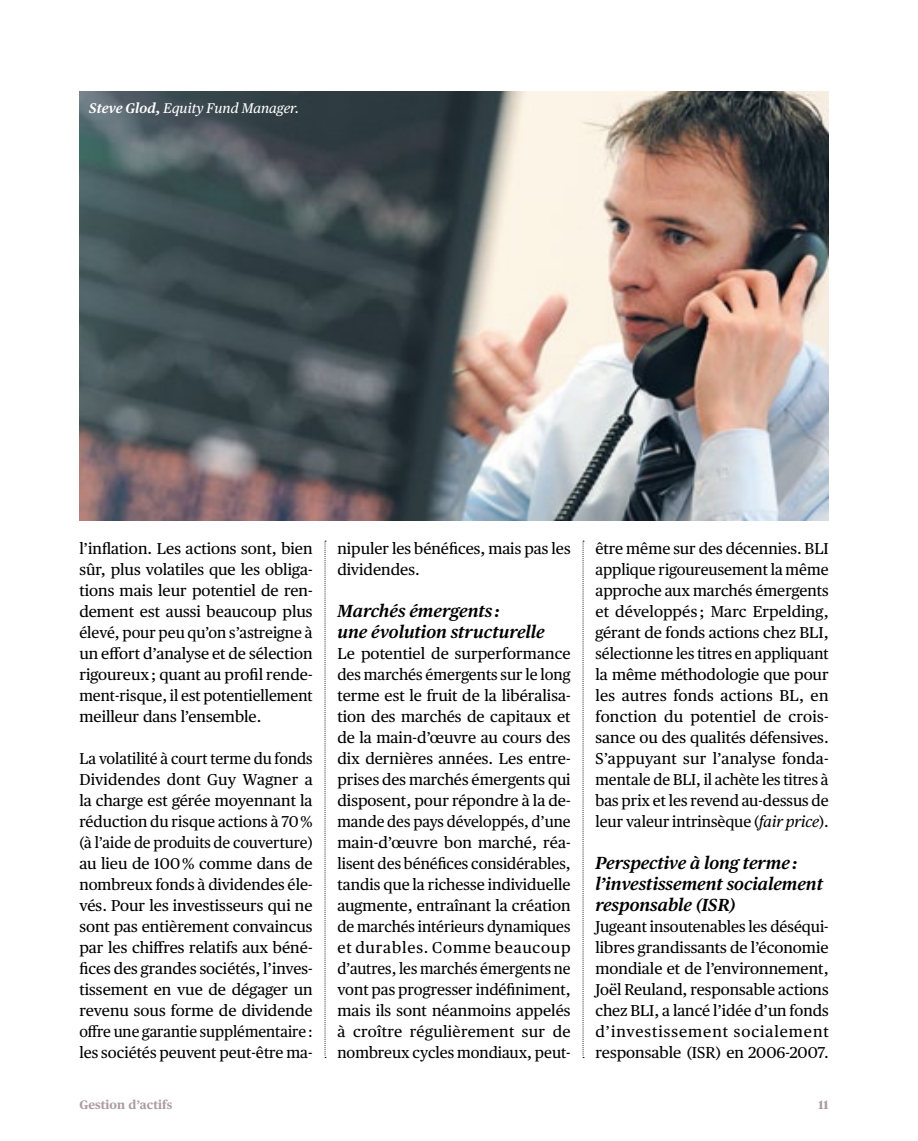
<style>
.page{position:relative;width:918px;height:1141px;background:#fff}
.page>*{position:absolute;margin:0;border:0;box-sizing:border-box;transform-origin:0 0}
.t1{font:italic 600 17.5px/21px "Publico Text";color:#000}
.t2{font:15.75px/21px "Publico Text";color:#000;text-align:justify}
.t3{font:15.75px/21px "Publico Text";color:#000;text-align:justify;scale:.96 1}
.t4{font:italic 14px "Publico Text";color:#fff}
.t5{font:700 12.25px "Publico Text";color:#ab9ca0}
.s1{font-weight:600}
.s2{font-style:italic}
</style>
<div class="page">
<img style="left:79px;top:92px;width:749px;height:429px">
<svg style="left:582px;top:541px;width:2px;height:517px"></svg>
<svg style="left:324px;top:541px;width:2px;height:517px"></svg>
<p class="t4" style="left:89px;top:100px;width:211px"><span class="s1">Steve Glod,</span> Equity Fund Manager.</p>
<p class="t2" style="left:79px;top:538px;width:235px">l’inflation. Les actions sont, bien sûr, plus volatiles que les obliga&shy;tions mais leur potentiel de ren&shy;dement est aussi beaucoup plus élevé, pour peu qu’on s’astreigne à un effort d’analyse et de sélection rigoureux; quant au profil rende&shy;ment-risque, il est potentiellement meilleur dans l’ensemble.</p>
<p class="t3" style="left:79px;top:748px;width:244px">La volatilité à court terme du fonds Dividendes dont Guy Wagner a la charge est gérée moyennant la réduction du risque actions à 70% (à l’aide de produits de couverture) au lieu de 100% comme dans de nombreux fonds à dividendes éle&shy;vés. Pour les investisseurs qui ne sont pas entièrement convaincus par les chiffres relatifs aux béné&shy;fices des grandes sociétés, l’inves&shy;tissement en vue de dégager un revenu sous forme de dividende offre une garantie supplémentaire: les sociétés peuvent peut-être ma-</p>
<p class="t2" style="left:337px;top:538px;width:235px">nipuler les bénéfices, mais pas les dividendes.</p>
<p class="t1" style="left:337px;top:600px;width:209px">Marchés émergents :<br>une évolution structurelle</p>
<p class="t2" style="left:337px;top:643px;width:235px">Le potentiel de surperformance des marchés émergents sur le long terme est le fruit de la libéralisa&shy;tion des marchés de capitaux et de la main-d’œuvre au cours des dix dernières années. Les entre&shy;prises des marchés émergents qui disposent, pour répondre à la de&shy;mande des pays développés, d’une main-d’œuvre bon marché, réa&shy;lisent des bénéfices considérables, tandis que la richesse individuelle augmente, entraînant la création de marchés intérieurs dynamiques et durables. Comme beaucoup d’autres, les marchés émergents ne vont pas progresser indéfiniment, mais ils sont néanmoins appelés à croître régulièrement sur de nombreux cycles mondiaux, peut-</p>
<p class="t2" style="left:595px;top:538px;width:235px">être même sur des décennies. BLI applique rigoureusement la même approche aux marchés émergents et développés ; Marc Erpelding, gérant de fonds actions chez BLI, sélectionne les titres en appliquant la même méthodologie que pour les autres fonds actions BL, en fonction du potentiel de crois&shy;sance ou des qualités défensives.<br>S’appuyant sur l’analyse fonda&shy;mentale de BLI, il achète les titres à bas prix et les revend au-dessus de leur valeur intrinsèque (<span class="s2">fair price</span>).</p>
<p class="t1" style="left:595px;top:852px;width:229px">Perspective à long terme : l’investissement socialement responsable (ISR)</p>
<p class="t2" style="left:595px;top:916px;width:235px">Jugeant insoutenables les déséqui&shy;libres grandissants de l’économie mondiale et de l’environnement, Joël Reuland, responsable actions chez BLI, a lancé l’idée d’un fonds d’investissement socialement responsable (ISR) en 2006-2007.</p>
<p class="t5" style="left:79px;top:1098px;width:94px">Gestion d’actifs</p>
<p class="t5" style="left:818px;top:1098px;width:12px">11</p>
</div>
